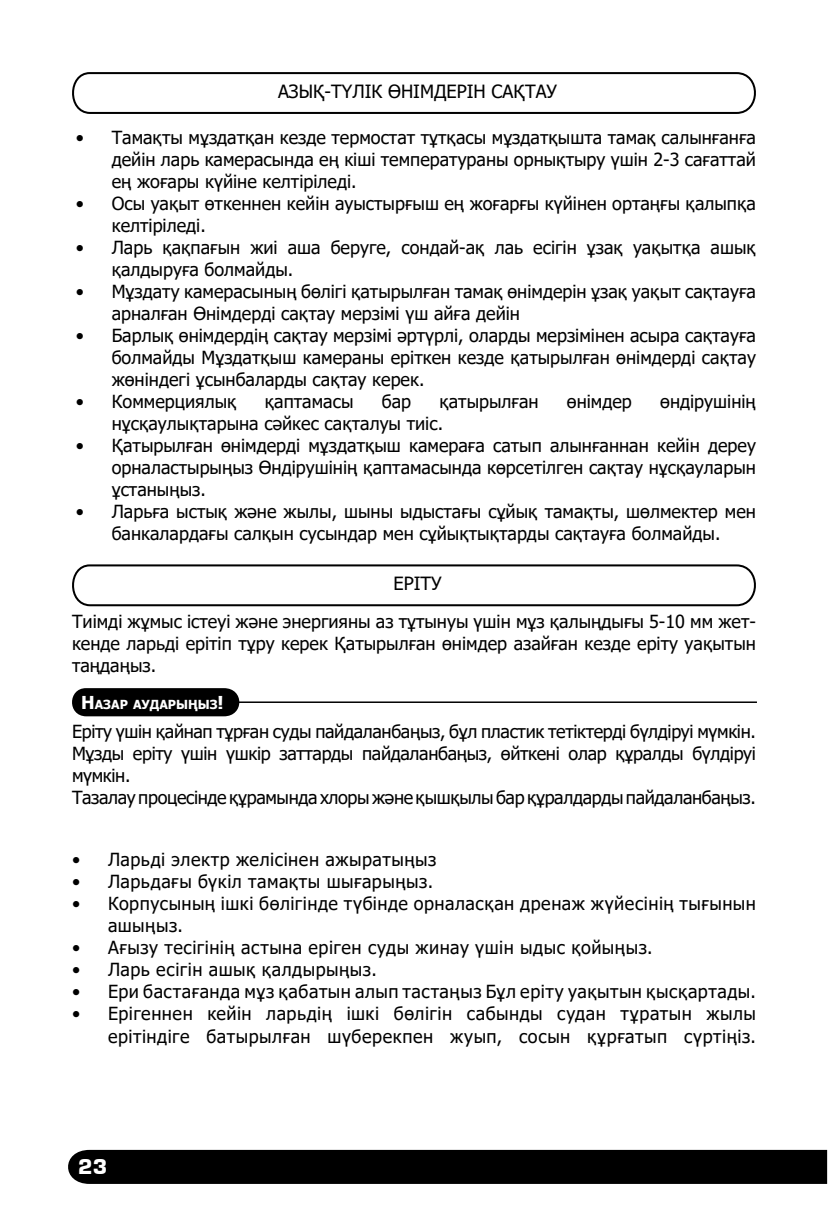
<style>
.page{position:relative;width:828px;height:1214px;background:#fff}
.page>*{position:absolute;margin:0;border:0;box-sizing:border-box;transform-origin:0 0}
.t1{font:700 20px "Europe";color:#fff}
.t2{font:18.2px "Tahoma";color:#000}
.t3{font:18px/22px "Tahoma";color:#000;text-align:justify}
.t4{font:18px/22px "Tahoma";letter-spacing:.03em;color:#000;text-align:right}
.t5{font:18px/22px "Tahoma";letter-spacing:-.02em;color:#000}
.t6{font:18px/22px "Tahoma";letter-spacing:.025em;color:#000}
.t7{font:700 12.4px "Tahoma";color:#fff}
.s1{font-size:17.8px}
</style>
<div class="page">
<div style="left:68px;top:1149px;width:759px;height:34px;background:#000"></div>
<svg style="left:72px;top:72px;width:684px;height:42px"></svg>
<svg style="left:72px;top:564px;width:684px;height:43px"></svg>
<svg style="left:72px;top:688px;width:168px;height:28px;background:#0a0a0a"></svg>
<hr style="left:236px;top:701px;width:521px;height:2px;background:#000">
<p class="t2" style="left:278px;top:79px;width:280px">АЗЫҚ-ТҮЛІК ӨНІМДЕРІН САҚТАУ</p>
<p class="t3" style="left:112px;top:127px;width:646px;text-indent:-36px">• Тамақты мұздатқан кезде термостат тұтқасы мұздатқышта тамақ салынғанға дейін ларь камерасында ең кіші температураны орнықтыру үшін 2-3 сағаттай ең жоғары күйіне келтіріледі.</p>
<p class="t3" style="left:112px;top:193px;width:646px;text-indent:-36px">• Осы уақыт өткеннен кейін ауыстырғыш ең жоғарғы күйінен ортаңғы қалыпқа келтіріледі.</p>
<p class="t3" style="left:112px;top:237px;width:646px;text-indent:-36px">• Ларь қақпағын жиі аша беруге, сондай-ақ лаь есігін ұзақ уақытқа ашық қалдыруға болмайды.</p>
<p class="t3" style="left:112px;top:281px;width:646px;text-indent:-36px">• Мұздату камерасының бөлігі қатырылған тамақ өнімдерін ұзақ уақыт сақтауға арналған Өнімдерді сақтау мерзімі үш айға дейін</p>
<p class="t3" style="left:112px;top:325px;width:646px;text-indent:-36px">• Барлық өнімдердің сақтау мерзімі әртүрлі, оларды мерзімінен асыра сақтауға болмайды Мұздатқыш камераны еріткен кезде қатырылған өнімдерді сақтау жөніндегі ұсынбаларды сақтау керек.</p>
<p class="t3" style="left:76px;top:391px;width:162px">• Коммерциялық</p>
<p class="t3" style="left:265px;top:391px;width:90px">қаптамасы</p>
<p class="t3" style="left:382px;top:391px;width:31px">бар</p>
<p class="t3" style="left:439px;top:391px;width:101px">қатырылған</p>
<p class="t3" style="left:567px;top:391px;width:66px">өнімдер</p>
<p class="t3" style="left:660px;top:391px;width:97px">өндірушінің</p>
<p class="t3" style="left:112px;top:413px;width:333px">нұсқаулықтарына сәйкес сақталуы тиіс.</p>
<p class="t3" style="left:112px;top:435px;width:646px;text-indent:-36px">• Қатырылған өнімдерді мұздатқыш камераға сатып алынғаннан кейін дереу орналастырыңыз Өндірушінің қаптамасында көрсетілген сақтау нұсқауларын ұстаныңыз.</p>
<p class="t3" style="left:76px;top:501px;width:682px;text-align:center">• Ларьға ыстық және жылы, шыны ыдыстағы сұйық тамақты, шөлмектер мен банкалардағы салқын сусындар мен сұйықтықтарды сақтауға болмайды.</p>
<p class="t2" style="left:393px;top:571px;width:50px">ЕРІТУ</p>
<p class="t3" style="left:72px;top:611px;width:685px">Тиімді жұмыс істеуі және энергияны аз тұтынуы үшін мұз қалыңдығы 5-10 мм жет&shy;кенде ларьді ерітіп тұру керек Қатырылған өнімдер азайған кезде еріту уақытын таңдаңыз.</p>
<p class="t7" style="left:81px;top:696px;width:23px"><span class="s1">Н</span>азар</p>
<p class="t7" style="left:133px;top:696px;width:11px">аудары</p>
<p class="t7" style="left:188px;top:696px;width:37px">ңыз<span class="s1">!</span></p>
<p class="t5" style="left:72px;top:721px;width:685px">Еріту үшін қайнап тұрған суды пайдаланбаңыз, бұл пластик тетіктерді бүлдіруі мүмкін.<br>Мұзды еріту үшін үшкір заттарды пайдаланбаңыз, өйткені олар құралды бүлдіруі мүмкін.<br>Тазалау процесінде құрамында хлоры және қышқылы бар құралдарды пайдаланбаңыз.</p>
<p class="t4" style="left:72px;top:849px;width:366px">• Ларьді электр желісінен ажыратыңыз</p>
<p class="t4" style="left:72px;top:871px;width:362px">• Ларьдағы бүкіл тамақты шығарыңыз.</p>
<p class="t6" style="left:108px;top:893px;width:649px;text-indent:-36px">• Корпусының ішкі бөлігінде түбінде орналасқан дренаж жүйесінің тығынын ашыңыз.</p>
<p class="t6" style="left:72px;top:937px;width:582px">• Ағызу тесігінің астына еріген суды жинау үшін ыдыс қойыңыз.</p>
<p class="t4" style="left:72px;top:959px;width:306px">• Ларь есігін ашық қалдырыңыз.</p>
<p class="t4" style="left:72px;top:981px;width:685px">• Ери бастағанда мұз қабатын алып тастаңыз Бұл еріту уақытын қысқартады.</p>
<p class="t4" style="left:72px;top:1003px;width:685px">• Ерігеннен кейін ларьдің ішкі бөлігін сабынды судан тұратын жылы ерітіндіге батырылған шүберекпен жуып, сосын құрғатып сүртіңіз.</p>
<p class="t1" style="left:78px;top:1154px;width:30px">23</p>
</div>
